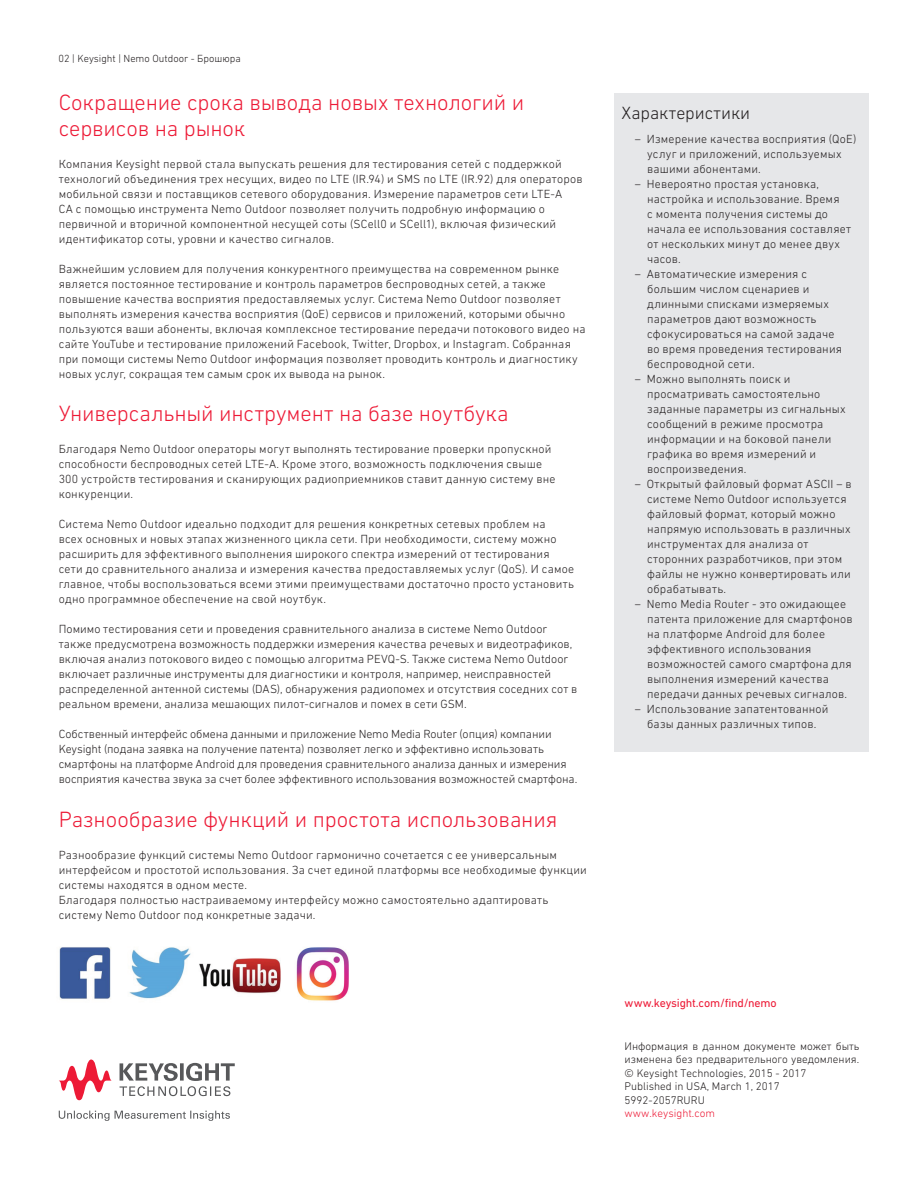
<style>
.page{position:relative;width:918px;height:1188px;background:#fff}
.page>*{position:absolute;margin:0;border:0;box-sizing:border-box;transform-origin:0 0}
.t1{font:300 22.5px/25.5px "DIN Next CYR";letter-spacing:-.005em;color:#ed1a36}
.t2{font:300 18px "DIN Next CYR";color:#231f20}
.t3{font:300 12px/15px "DIN Next CYR";letter-spacing:.015em;color:#231f20}
.t4{font:300 12px/15px "DIN Next CYR";letter-spacing:-.005em;color:#231f20}
.t5{font:12px "DIN Next CYR";letter-spacing:-.015em;color:#ed1a36}
.t6{font:300 11.25px/13.5px "DIN Next CYR";color:#231f20}
.t7{font:300 11.25px "DIN Next CYR";color:#ed1a36}
.t8{font:300 10.5px "DIN Next CYR";color:#231f20}
</style>
<div class="page">
<div style="left:614px;top:94px;width:255px;height:658px;background:#e6e7e9"></div>
<svg style="left:59px;top:1111px;width:171px;height:10px"></svg>
<svg style="left:120px;top:1063px;width:115px;height:33px"></svg>
<svg style="left:59px;top:1060px;width:53px;height:40px"></svg>
<img style="left:59px;top:947px;width:290px;height:54px">
<p class="t8" style="left:59px;top:52px;width:184px">02 | Keysight | Nemo Outdoor - Брошюра</p>
<h1 class="t1" style="left:59px;top:90px;width:467px">Сокращение срока вывода новых технологий и сервисов на рынок</h1>
<p class="t3" style="left:59px;top:156px;width:525px">Компания Keysight первой стала выпускать решения для тестирования сетей с поддержкой технологий объединения трех несущих, видео по LTE (IR.94) и SMS по LTE (IR.92) для операторов мобильной связи и поставщиков сетевого оборудования. Измерение параметров сети LTE-A<br>CA с помощью инструмента Nemo Outdoor позволяет получить подробную информацию о первичной и вторичной компонентной несущей соты (SCell0 и SCell1), включая физический идентификатор соты, уровни и качество сигналов.</p>
<p class="t3" style="left:59px;top:261px;width:528px">Важнейшим условием для получения конкурентного преимущества на современном рынке является постоянное тестирование и контроль параметров беспроводных сетей, а также повышение качества восприятия предоставляемых услуг. Система Nemo Outdoor позволяет выполнять измерения качества восприятия (QoE) сервисов и приложений, которыми обычно пользуются ваши абоненты, включая комплексное тестирование передачи потокового видео на сайте YouTube и тестирование приложений Facebook, Twitter, Dropbox, и Instagram. Собранная при помощи системы Nemo Outdoor информация позволяет проводить контроль и диагностику новых услуг, сокращая тем самым срок их вывода на рынок.</p>
<h1 class="t1" style="left:59px;top:401px;width:452px">Универсальный инструмент на базе ноутбука</h1>
<p class="t3" style="left:59px;top:442px;width:498px">Благодаря Nemo Outdoor операторы могут выполнять тестирование проверки пропускной способности беспроводных сетей LTE-A. Кроме этого, возможность подключения свыше 300 устройств тестирования и сканирующих радиоприемников ставит данную систему вне конкуренции.</p>
<p class="t3" style="left:59px;top:517px;width:517px">Система Nemo Outdoor идеально подходит для решения конкретных сетевых проблем на<br>всех основных и новых этапах жизненного цикла сети. При необходимости, систему можно расширить для эффективного выполнения широкого спектра измерений от тестирования сети до сравнительного анализа и измерения качества предоставляемых услуг (QoS). И самое главное, чтобы воспользоваться всеми этими преимуществами достаточно просто установить одно программное обеспечение на свой ноутбук.</p>
<p class="t3" style="left:59px;top:622px;width:520px">Помимо тестирования сети и проведения сравнительного анализа в системе Nemo Outdoor также предусмотрена возможность поддержки измерения качества речевых и видеотрафиков, включая анализ потокового видео с помощью алгоритма PEVQ-S. Также система Nemo Outdoor включает различные инструменты для диагностики и контроля, например, неисправностей распределенной антенной системы (DAS), обнаружения радиопомех и отсутствия соседних сот в реальном времени, анализа мешающих пилот-сигналов и помех в сети GSM.</p>
<p class="t4" style="left:59px;top:727px;width:520px">Собственный интерфейс обмена данными и приложение Nemo Media Router (опция) компании Keysight (подана заявка на получение патента) позволяет легко и эффективно использовать смартфоны на платформе Android для проведения сравнительного анализа данных и измерения восприятия качества звука за счет более эффективного использования возможностей смартфона.</p>
<h1 class="t1" style="left:59px;top:806px;width:500px">Разнообразие функций и простота использования</h1>
<p class="t3" style="left:59px;top:847px;width:530px">Разнообразие функций системы Nemo Outdoor гармонично сочетается с ее универсальным интерфейсом и простотой использования. За счет единой платформы все необходимые функции системы находятся в одном месте.<br>Благодаря полностью настраиваемому интерфейсу можно самостоятельно адаптировать систему Nemo Outdoor под конкретные задачи.</p>
<h2 class="t2" style="left:622px;top:103px;width:130px">Характеристики</h2>
<p class="t3" style="left:647px;top:131px;width:211px;text-indent:-12px">– Измерение качества восприятия (QoE) услуг и приложений, используемых вашими абонентами.</p>
<p class="t3" style="left:647px;top:176px;width:206px;text-indent:-12px">– Невероятно простая установка, настройка и использование. Время<br>с момента получения системы до начала ее использования составляет от нескольких минут до менее двух часов.</p>
<p class="t3" style="left:647px;top:266px;width:196px;text-indent:-12px">– Автоматические измерения с большим числом сценариев и длинными списками измеряемых параметров дают возможность сфокусироваться на самой задаче во время проведения тестирования беспроводной сети.</p>
<p class="t3" style="left:647px;top:371px;width:200px;text-indent:-12px">– Можно выполнять поиск и просматривать самостоятельно заданные параметры из сигнальных сообщений в режиме просмотра информации и на боковой панели графика во время измерений и воспроизведения.</p>
<p class="t3" style="left:647px;top:476px;width:206px;text-indent:-12px">– Открытый файловый формат ASCII – в системе Nemo Outdoor используется файловый формат, который можно напрямую использовать в различных инструментах для анализа от сторонних разработчиков, при этом файлы не нужно конвертировать или обрабатывать.</p>
<p class="t3" style="left:647px;top:596px;width:207px;text-indent:-12px">– Nemo Media Router - это ожидающее патента приложение для смартфонов на платформе Android для более эффективного использования возможностей самого смартфона для выполнения измерений качества передачи данных речевых сигналов.</p>
<p class="t3" style="left:635px;top:701px;width:195px;text-align:center">– Использование запатентованной базы данных различных типов.</p>
<p class="t5" style="left:625px;top:996px;width:154px">www.keysight.com/find/nemo</p>
<p class="t6" style="left:625px;top:1039px;width:236px">Информация в данном документе может быть изменена без предварительного уведомления. © Keysight Technologies, 2015 - 2017<br>Published in USA, March 1, 2017<br>5992-2057RURU</p>
<p class="t7" style="left:625px;top:1107px;width:92px">www.keysight.com</p>
</div>
